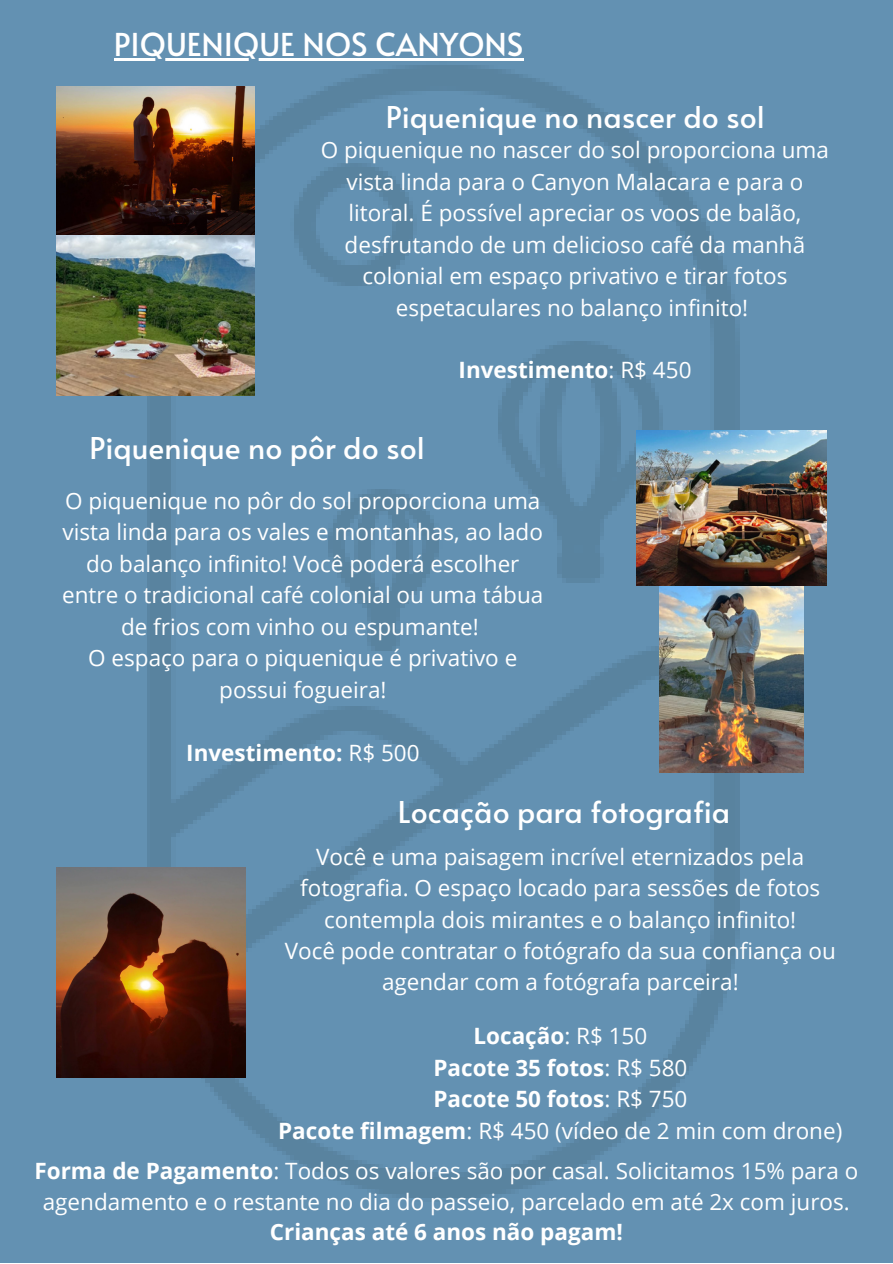
<style>
.page{position:relative;width:893px;height:1264px;background:#fff}
.page>*{position:absolute;margin:0;border:0;box-sizing:border-box;transform-origin:0 0}
.t1{font:31.5px "Alata";color:#fff}
.t2{font:30px "Alata";color:#fff}
.t3{font:22.5px/31.5px "Open Sans";color:#fff;text-align:center}
.t4{font:700 22.5px/31.5px "Open Sans";color:#fff;text-align:center}
.s1{font-weight:400}
.s2{font-weight:700}
</style>
<div class="page">
<div style="left:0;top:0;width:892px;height:1262px;background:#6391b2"></div>
<img style="left:147px;top:65px;width:598px;height:1133px">
<img style="left:56px;top:87px;width:198px;height:309px">
<img style="left:636px;top:431px;width:190px;height:155px">
<img style="left:659px;top:587px;width:144px;height:185px">
<img style="left:56px;top:867px;width:189px;height:210px">
<hr style="left:114px;top:58px;width:409px;height:3px;background:#fff">
<h1 class="t1" style="left:114px;top:22px;width:411px">PIQUENIQUE NOS CANYONS</h1>
<h2 class="t2" style="left:386px;top:95px;width:380px">Piquenique no nascer do sol</h2>
<p class="t3" style="left:321px;top:134px;width:510px">O piquenique no nascer do sol proporciona uma vista linda para o Canyon Malacara e para o litoral. É possível apreciar os voos de balão, desfrutando de um delicioso café da manhã colonial em espaço privativo e tirar fotos espetaculares no balanço infinito!</p>
<p class="t4" style="left:458px;top:354px;width:234px">Investimento<span class="s1">: R$ 450</span></p>
<h2 class="t2" style="left:89px;top:426px;width:337px">Piquenique no pôr do sol</h2>
<p class="t3" style="left:62px;top:484px;width:482px">O piquenique no pôr do sol proporciona uma vista linda para os vales e montanhas, ao lado do balanço infinito! Você poderá escolher entre o tradicional café colonial ou uma tábua de frios com vinho ou espumante!<br>O espaço para o piquenique é privativo e possui fogueira!</p>
<p class="t4" style="left:186px;top:736px;width:235px">Investimento: <span class="s1">R$ 500</span></p>
<h2 class="t2" style="left:398px;top:789px;width:334px">Locação para fotografia</h2>
<p class="t3" style="left:285px;top:840px;width:552px">Você e uma paisagem incrível eternizados pela fotografia. O espaço locado para sessões de fotos contempla dois mirantes e o balanço infinito!<br>Você pode contratar o fotógrafo da sua confiança ou agendar com a fotógrafa parceira!</p>
<p class="t4" style="left:278px;top:1019px;width:565px">Locação<span class="s1">: R$ 150<br></span>Pacote 35 fotos<span class="s1">: R$ 580<br></span>Pacote 50 fotos<span class="s1">: R$ 750<br></span>Pacote filmagem<span class="s1">: R$ 450 (vídeo de 2 min com drone)</span></p>
<p class="t3" style="left:34px;top:1155px;width:825px;line-height:30.3px"><span class="s2">Forma de Pagamento</span>: Todos os valores são por casal. Solicitamos 15% para o agendamento e o restante no dia do passeio, parcelado em até 2x com juros.</p>
<p class="t4" style="left:270px;top:1215px;width:354px">Crianças até 6 anos não pagam!</p>
</div>
